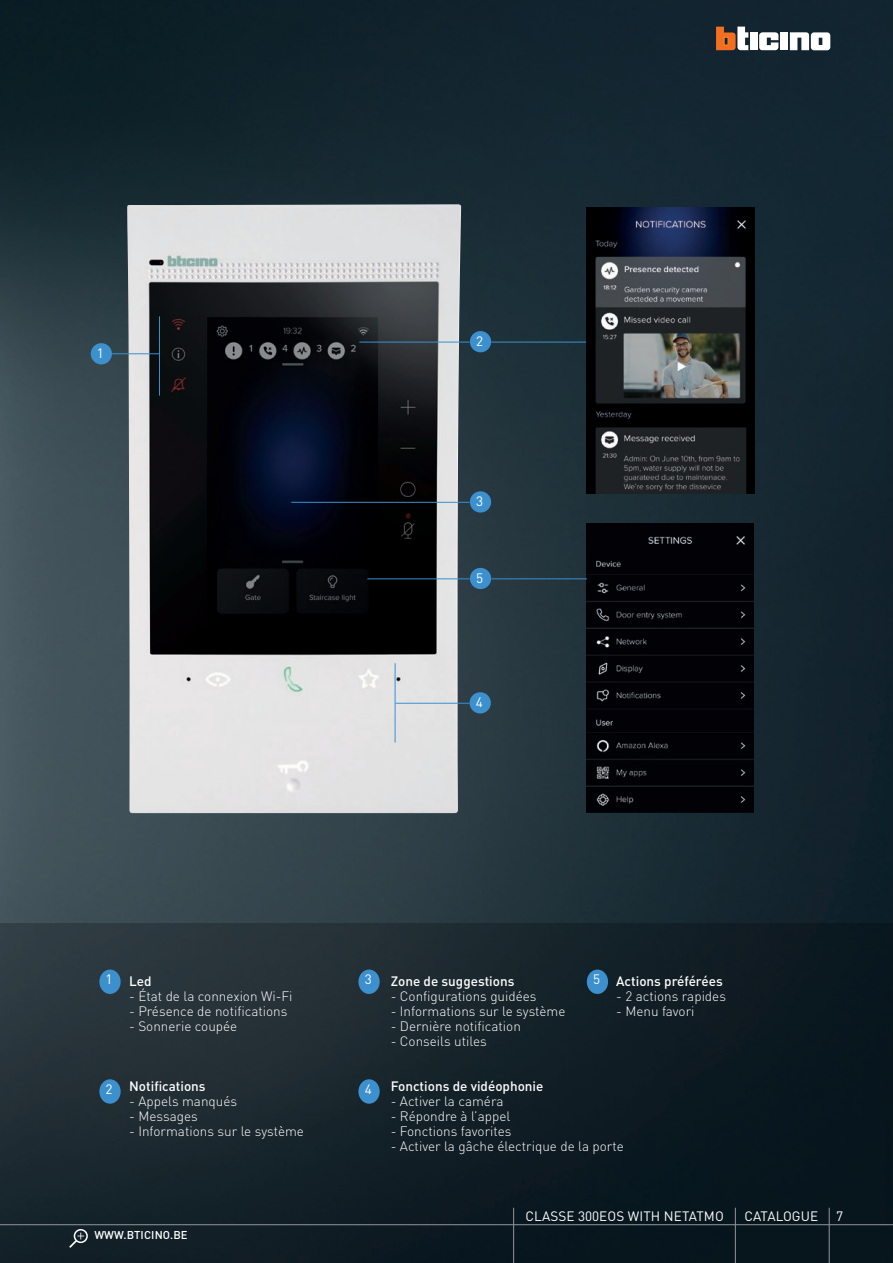
<style>
.page{position:relative;width:893px;height:1263px;background:#fff}
.page>*{position:absolute;margin:0;border:0;box-sizing:border-box;transform-origin:0 0}
.t1{font:300 13.5px "DIN Pro";color:#fff}
.t2{font:500 13.5px "DIN Pro";color:#fff}
.t3{font:13.5px "DIN Pro";letter-spacing:.01em;color:#fff}
.t4{font:500 11.25px "DIN Pro";letter-spacing:.01em;color:#fff}
</style>
<div class="page">
<img style="left:0;top:0;width:893px;height:923px">
<svg style="left:0;top:923px;width:893px;height:340px;background:#152229"></svg>
<div style="left:358px;top:969px;width:22px;height:25px;background:#3c90ce;border-radius:50%"></div>
<div style="left:587px;top:969px;width:21px;height:25px;background:#3c90ce;border-radius:50%"></div>
<div style="left:358px;top:1079px;width:22px;height:25px;background:#3c90ce;border-radius:50%"></div>
<div style="left:99px;top:969px;width:22px;height:25px;background:#3c90ce;border-radius:50%"></div>
<div style="left:99px;top:1079px;width:22px;height:25px;background:#3c90ce;border-radius:50%"></div>
<img style="left:127px;top:204px;width:334px;height:609px">
<img style="left:587px;top:523px;width:166px;height:290px">
<div style="left:91px;top:343px;width:21px;height:21px;background:#3c90ce;border-radius:50%"></div>
<div style="left:470px;top:331px;width:21px;height:21px;background:#3c90ce;border-radius:50%"></div>
<div style="left:470px;top:491px;width:21px;height:22px;background:#3c90ce;border-radius:50%"></div>
<div style="left:470px;top:568px;width:21px;height:21px;background:#3c90ce;border-radius:50%"></div>
<div style="left:470px;top:692px;width:21px;height:21px;background:#3c90ce;border-radius:50%"></div>
<hr style="left:112px;top:353px;width:48px;height:1px;background:#3c90ce">
<hr style="left:359px;top:342px;width:111px;height:1px;background:#3c90ce">
<hr style="left:291px;top:502px;width:179px;height:1px;background:#3c90ce">
<hr style="left:395px;top:703px;width:75px;height:1px;background:#3c90ce">
<hr style="left:159px;top:316px;width:1px;height:80px;background:#3c90ce">
<hr style="left:395px;top:663px;width:1px;height:79px;background:#3c90ce">
<hr style="left:491px;top:342px;width:96px;height:1px;background:#3c90ce">
<hr style="left:367px;top:578px;width:103px;height:1px;background:#3c90ce">
<hr style="left:491px;top:578px;width:96px;height:1px;background:#3c90ce">
<img style="left:587px;top:207px;width:167px;height:287px">
<div style="left:750px;top:32px;width:8px;height:18px;background:#fff"></div>
<div style="left:780px;top:32px;width:8px;height:18px;background:#fff"></div>
<svg style="left:716px;top:27px;width:32px;height:23px"></svg>
<svg style="left:759px;top:32px;width:19px;height:18px"></svg>
<svg style="left:790px;top:32px;width:40px;height:18px"></svg>
<img style="left:0;top:19px;width:1px;height:426px">
<hr style="left:735px;top:1224px;width:94px;height:1px;background:#939598">
<hr style="left:513px;top:1208px;width:1px;height:55px;background:#939598">
<hr style="left:735px;top:1208px;width:1px;height:55px;background:#939598">
<hr style="left:829px;top:1208px;width:1px;height:55px;background:#939598">
<hr style="left:829px;top:1224px;width:64px;height:1px;background:#939598">
<hr style="left:0;top:1224px;width:735px;height:1px;background:#939598">
<div style="left:74px;top:1229px;width:14px;height:14px;border:2px solid #fff;border-radius:50%"></div>
<svg style="left:69px;top:1232px;width:15px;height:16px"></svg>
<p class="t3" style="left:97px;top:342px;width:9px">1</p>
<p class="t3" style="left:476px;top:330px;width:9px">2</p>
<p class="t3" style="left:476px;top:491px;width:9px">3</p>
<p class="t3" style="left:476px;top:567px;width:9px">5</p>
<p class="t3" style="left:476px;top:691px;width:9px">4</p>
<p class="t3" style="left:106px;top:969px;width:9px">1</p>
<p class="t2" style="left:129px;top:972px;width:24px">Led</p>
<p class="t1" style="left:129px;top:987px;width:165px">- État de la connexion Wi-Fi</p>
<p class="t1" style="left:129px;top:1002px;width:160px">- Présence de notifications</p>
<p class="t1" style="left:129px;top:1017px;width:110px">- Sonnerie coupée</p>
<p class="t3" style="left:106px;top:1078px;width:9px">2</p>
<p class="t2" style="left:129px;top:1077px;width:78px">Notifications</p>
<p class="t1" style="left:129px;top:1092px;width:109px">- Appels manqués</p>
<p class="t1" style="left:129px;top:1107px;width:70px">- Messages</p>
<p class="t1" style="left:129px;top:1122px;width:176px">- Informations sur le système</p>
<p class="t3" style="left:365px;top:969px;width:9px">3</p>
<p class="t3" style="left:593px;top:969px;width:9px">5</p>
<p class="t2" style="left:616px;top:972px;width:108px">Actions préférées</p>
<p class="t1" style="left:616px;top:987px;width:111px">- 2 actions rapides</p>
<p class="t1" style="left:616px;top:1002px;width:80px">- Menu favori</p>
<p class="t2" style="left:391px;top:972px;width:125px">Zone de suggestions</p>
<p class="t1" style="left:391px;top:987px;width:147px">- Configurations guidées</p>
<p class="t1" style="left:391px;top:1002px;width:176px">- Informations sur le système</p>
<p class="t1" style="left:391px;top:1017px;width:132px">- Dernière notification</p>
<p class="t1" style="left:391px;top:1032px;width:98px">- Conseils utiles</p>
<p class="t2" style="left:391px;top:1077px;width:154px">Fonctions de vidéophonie</p>
<p class="t1" style="left:391px;top:1092px;width:114px">- Activer la caméra</p>
<p class="t1" style="left:391px;top:1107px;width:121px">- Répondre à l’appel</p>
<p class="t1" style="left:391px;top:1122px;width:122px">- Fonctions favorites</p>
<p class="t1" style="left:391px;top:1137px;width:235px">- Activer la gâche électrique de la porte</p>
<p class="t3" style="left:365px;top:1078px;width:9px">4</p>
<p class="t3" style="left:525px;top:1205px;width:200px">CLASSE 300EOS WITH NETATMO</p>
<p class="t3" style="left:744px;top:1205px;width:75px">CATALOGUE</p>
<p class="t3" style="left:836px;top:1205px;width:9px">7</p>
<p class="t4" style="left:94px;top:1227px;width:95px">WWW.BTICINO.BE</p>
</div>
